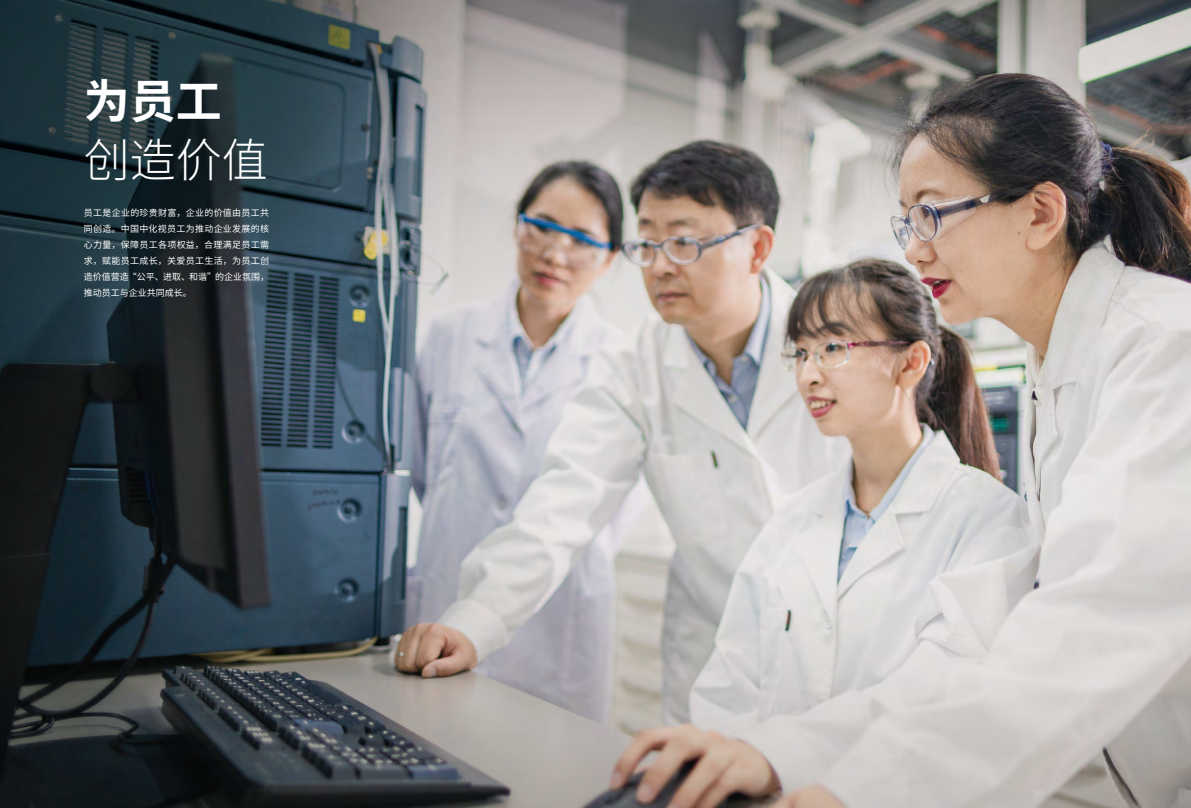
<style>
.page{position:relative;width:1191px;height:808px;background:#fff}
.page>*{position:absolute;margin:0;border:0;box-sizing:border-box;transform-origin:0 0}
.t1{font:300 46px "Source Han Sans CN";color:#fff}
.t2{font:700 46px "Source Han Sans CN";color:#fff}
.t3{font:9px/16px "Source Han Sans CN";color:#fff;text-align:justify}
</style>
<div class="page">
<img style="left:0;top:0;width:1191px;height:808px">
<h1 class="t2" style="left:84px;top:76px;width:139px">为员工</h1>
<h1 class="t1" style="left:84px;top:134px;width:186px">创造价值</h1>
<p class="t3" style="left:84px;top:204px;width:187px">员工是企业的珍贵财富，企业的价值由员工共同创造。中国中化视员工为推动企业发展的核心力量，保障员工各项权益，合理满足员工需求，赋能员工成长，关爱员工生活，为员工创造价值营造“公平、进取、和谐”的企业氛围，推动员工与企业共同成长。</p>
</div>
